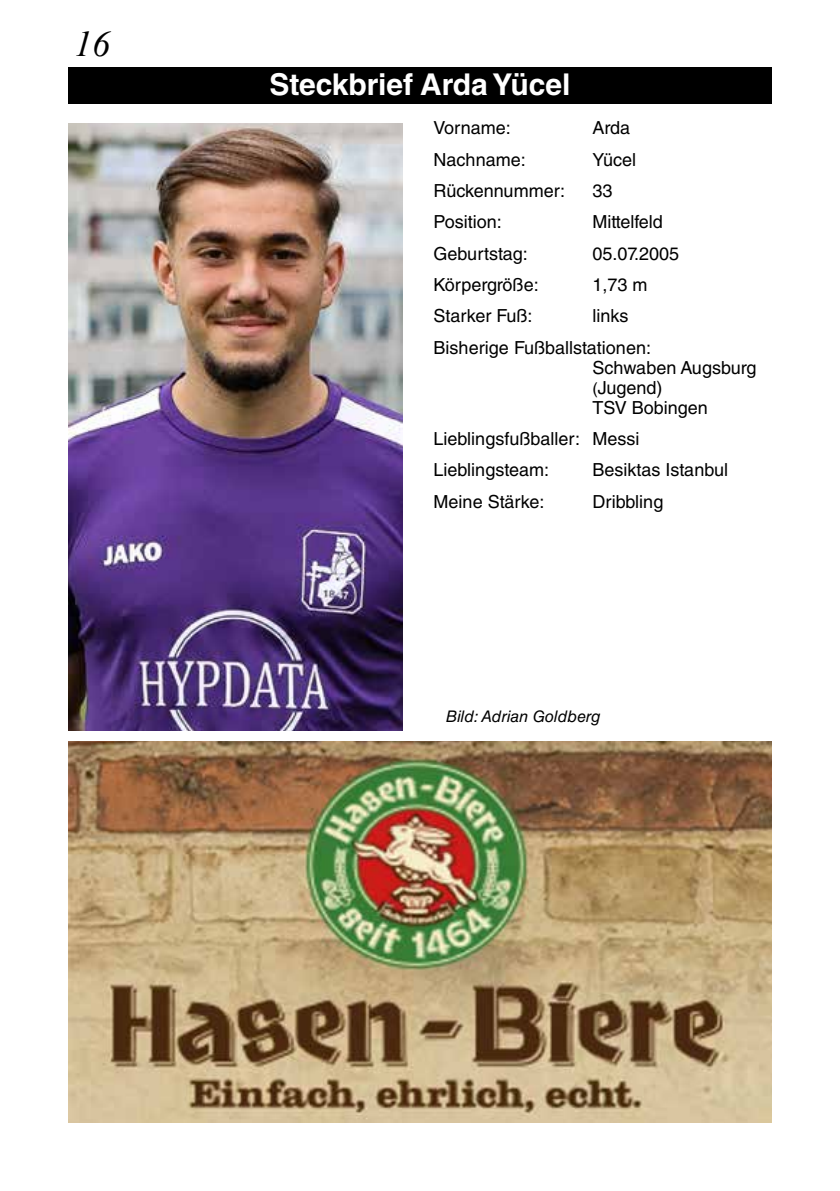
<style>
.page{position:relative;width:840px;height:1191px;background:#fff}
.page>*{position:absolute;margin:0;border:0;box-sizing:border-box;transform-origin:0 0}
.t1{font:italic 36px "Times New Roman";color:#000}
.t2{font:700 30px "Helvetica LT Std";color:#fff}
.t3{font:18px/31.4px "Helvetica LT Std";color:#000}
.t4{font:italic 16px "Helvetica LT Std";color:#000}
.s1{font-size:16px}
</style>
<div class="page">
<div style="left:68px;top:68px;width:703px;height:36px;background:#000"></div>
<img style="left:68px;top:123px;width:335px;height:607px">
<img style="left:68px;top:741px;width:703px;height:381px">
<h1 class="t1" style="left:74px;top:19px;width:37px">16</h1>
<h2 class="t2" style="left:269px;top:66px;width:302px">Steckbrief Arda Yücel</h2>
<p class="t3" style="left:433px;top:112px;width:79px">Vorname:</p>
<p class="t3" style="left:592px;top:112px;width:39px">Arda</p>
<p class="t3" style="left:433px;top:144px;width:94px">Nachname:</p>
<p class="t3" style="left:592px;top:144px;width:45px">Yücel</p>
<p class="t3" style="left:433px;top:175px;width:133px">Rückennummer:</p>
<p class="t3" style="left:592px;top:175px;width:22px">33</p>
<p class="t3" style="left:433px;top:206px;width:70px">Position:</p>
<p class="t3" style="left:592px;top:206px;width:72px">Mittelfeld</p>
<p class="t3" style="left:433px;top:238px;width:96px">Geburtstag:</p>
<p class="t3" style="left:592px;top:238px;width:88px">05.07.2005</p>
<p class="t3" style="left:433px;top:269px;width:106px">Körpergröße:</p>
<p class="t3" style="left:592px;top:269px;width:57px">1,73 m</p>
<p class="t3" style="left:433px;top:300px;width:100px">Starker Fuß:</p>
<p class="t3" style="left:433px;top:300px;width:219px;text-indent:159px">links<br>Bisherige Fußballstationen:</p>
<p class="t3" style="left:592px;top:357px;width:165px;line-height:20px">Schwaben Augsburg <span class="s1">(</span>Jugend)<br>TSV Bobingen</p>
<p class="t3" style="left:433px;top:423px;width:207px">Lieblingsfußballer: Messi<br>Lieblingsteam:</p>
<p class="t3" style="left:592px;top:454px;width:137px">Besiktas Istanbul</p>
<p class="t3" style="left:433px;top:486px;width:112px">Meine Stärke:</p>
<p class="t3" style="left:592px;top:486px;width:72px">Dribbling</p>
<p class="t4" style="left:445px;top:707px;width:157px">Bild: Adrian Goldberg</p>
</div>
